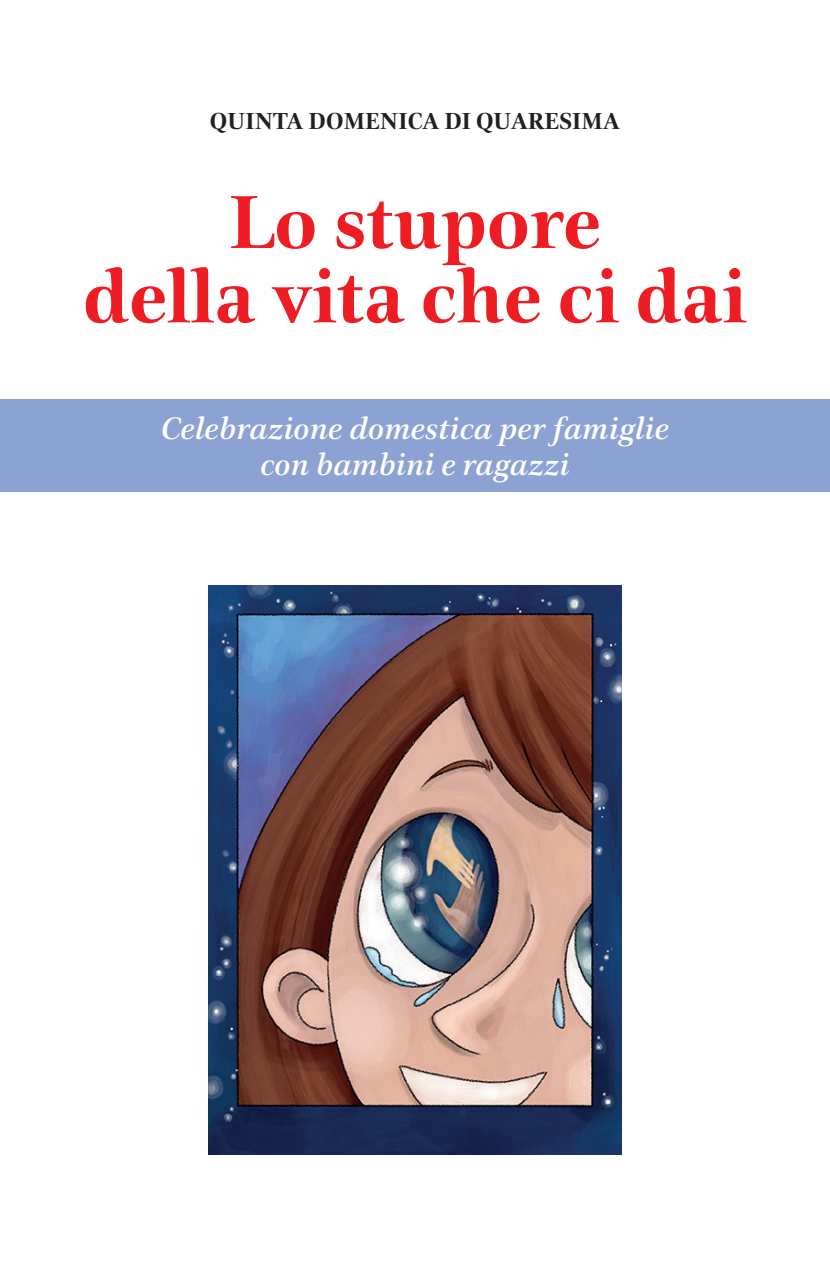
<style>
.page{position:relative;width:830px;height:1276px;background:#fff}
.page>*{position:absolute;margin:0;border:0;box-sizing:border-box;transform-origin:0 0}
.t1{font:700 76.5px/74.2px "Civita";letter-spacing:.005em;color:#ee1d23;text-align:center}
.t2{font:italic 500 31.5px/36px "Civita";color:#fff;text-align:center}
.t3{font:700 23.62px "Civita";color:#231f20}
</style>
<div class="page">
<img style="left:208px;top:585px;width:413px;height:569px">
<div style="left:0;top:399px;width:829px;height:93px;background:#8ca2d2"></div>
<p class="t3" style="left:210px;top:105px;width:411px">QUINTA DOMENICA DI QUARESIMA</p>
<h1 class="t1" style="left:83px;top:184px;width:665px">Lo stupore<br>della vita che ci dai</h1>
<p class="t2" style="left:161px;top:410px;width:509px">Celebrazione domestica per famiglie con bambini e ragazzi</p>
</div>
